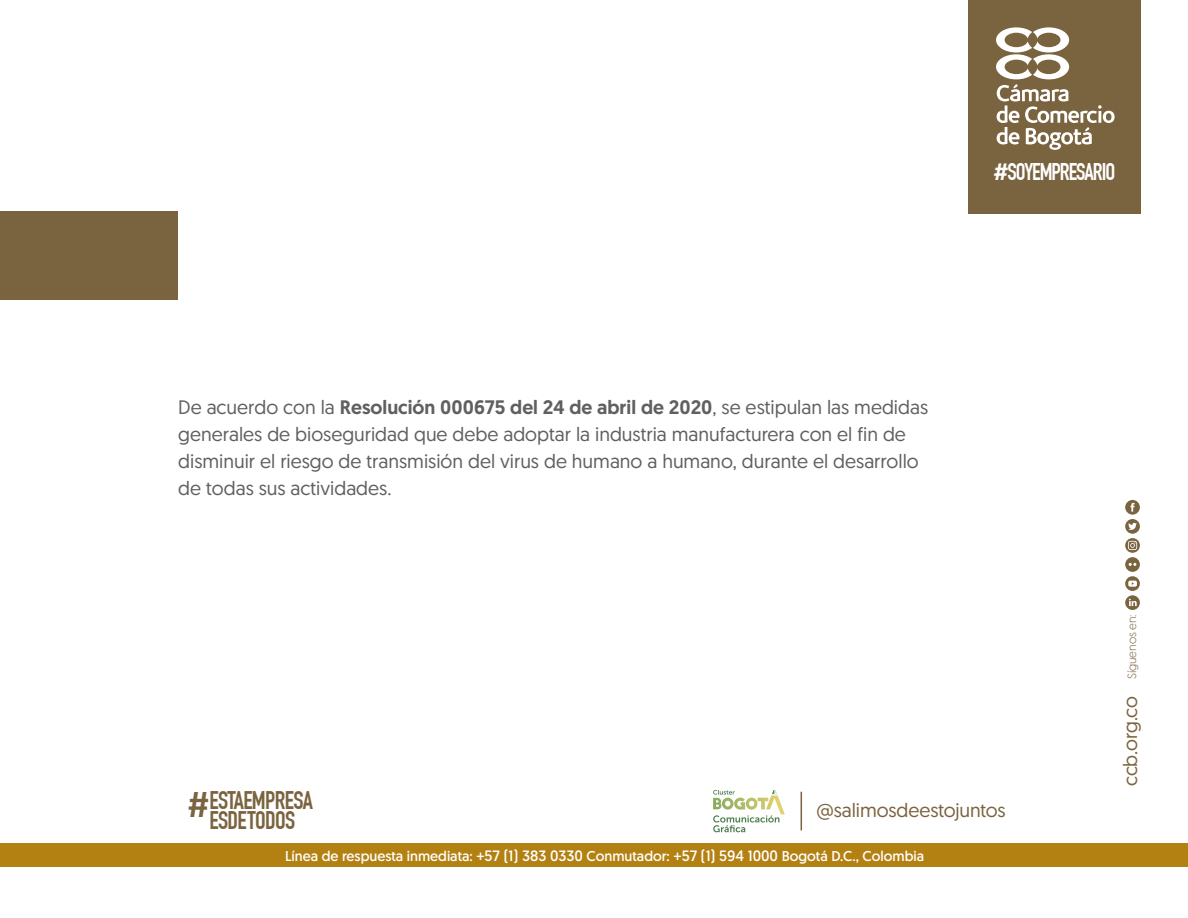
<style>
.page{position:relative;width:1188px;height:918px;background:#fff}
.page>*{position:absolute;margin:0;border:0;box-sizing:border-box;transform-origin:0 0}
.t1{font:700 24.9px/19.5px "DIN Condensed";letter-spacing:-.025em;color:#7a633f;text-align:center}
.t2{font:700 23.7px "DIN Condensed";letter-spacing:-.045em;color:#fff}
.t3{font:19.5px/27px "Geomanist";color:#606060}
.t4{font:19.5px "Geomanist";letter-spacing:-.005em;color:#7a633f}
.t5{font:14.25px "Geomanist";color:#fff}
.t6{font:300 11.85px "Geomanist";color:#7a633f}
.s1{font-family:"Geomanist";font-weight:500}
.s2{font-weight:500}
.s3{font-family:"DIN Pro";font-weight:500;font-size:34.95px}
.s4{font-size:15px}
</style>
<div class="page">
<svg style="left:1125px;top:500px;width:15px;height:110px"></svg>
<div style="left:968px;top:0;width:172px;height:214px;background:#7a633f"></div>
<svg style="left:996px;top:27px;width:119px;height:123px"></svg>
<div style="left:0;top:212px;width:178px;height:88px;background:#7a633f"></div>
<div style="left:0;top:843px;width:1188px;height:23px;background:#b38012"></div>
<svg style="left:713px;top:790px;width:72px;height:42px"></svg>
<hr style="left:801px;top:792px;width:1px;height:38px;background:#7a633f">
<p class="t2" style="left:993px;top:158px;width:123px"><span class="s1">#</span>SOYEMPRESARIO</p>
<p class="t3" style="left:178px;top:393px;width:751px">De acuerdo con la <span class="s2">Resolución 000675 del 24 de abril de 2020</span>, se estipulan las medidas generales de bioseguridad que debe adoptar la industria manufacturera con el fin de disminuir el riesgo de transmisión del virus de humano a humano, durante el desarrollo de todas sus actividades.</p>
<p class="t1" style="left:186px;top:791px;width:128px"><span class="s3">#</span>ESTAEMPRESA<br>ESDETODOS</p>
<p class="t4" style="left:817px;top:798px;width:191px">@salimosdeestojuntos</p>
<p class="t5" style="left:285px;top:847px;width:641px">Línea de respuesta inmediata: <span class="s4">+57 (1) 383 0330</span> Conmutador: <span class="s4">+57 (1) 594 1000</span> Bogotá D.C., Colombia</p>
<p class="t6" style="left:1124px;top:679px;width:66px;rotate:-90deg">Síguenos en:</p>
<p class="t4" style="left:1118px;top:786px;width:92px;rotate:-90deg">ccb.org.co</p>
</div>
